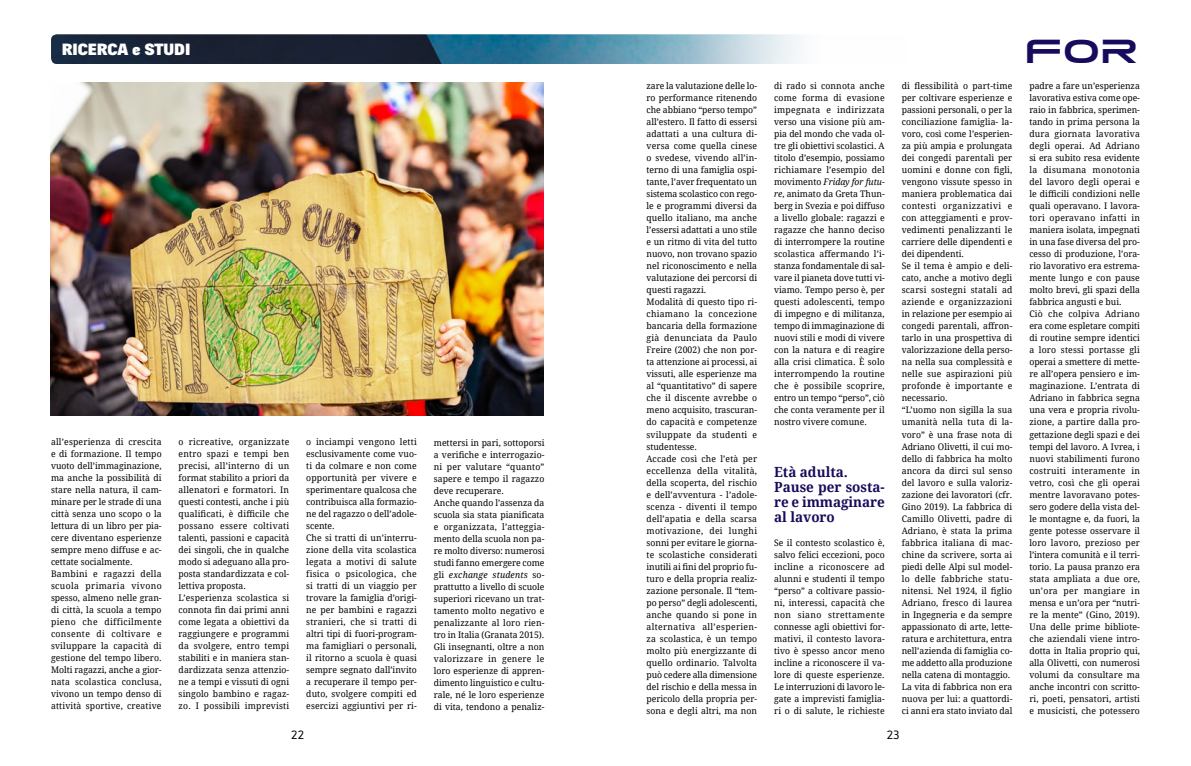
<style>
.page{position:relative;width:1191px;height:766px;background:#fff}
.page>*{position:absolute;margin:0;border:0;box-sizing:border-box;transform-origin:0 0}
.t1{font:38.4px "Tele Marines Bold Expanded";color:#160c5b}
.t2{font:900 16px "Fengardo Neue";color:#fff;scale:1.11 1}
.t3{font:700 14px/15px "Droid Serif";color:#160c5b;scale:.96 1}
.t4{font:12px "Ruda";color:#000}
.t5{font:9px/12px "Droid Serif";letter-spacing:.005em;color:#000;scale:.96 1}
.s1{font-style:italic}
</style>
<div class="page">
<img style="left:51px;top:34px;width:750px;height:30px">
<img style="left:50px;top:82px;width:494px;height:333px">
<h2 class="t2" style="left:62px;top:40px;width:117px">RICERCA e STUDI</h2>
<h1 class="t1" style="left:1024px;top:33px;width:115px">FOR</h1>
<p class="t5" style="left:51px;top:435px;width:117px">all’esperienza di crescita e di formazione. Il tempo vuoto dell’immaginazione, ma anche la possibilità di stare nella natura, il cam&shy;minare per le strade di una città senza uno scopo o la lettura di un libro per pia&shy;cere diventano esperienze sempre meno diffuse e ac&shy;cettate socialmente.<br>Bambini e ragazzi della scuola primaria vivono spesso, almeno nelle gran&shy;di città, la scuola a tempo pieno che difficilmente consente di coltivare e sviluppare la capacità di gestione del tempo libero.<br>Molti ragazzi, anche a gior&shy;nata scolastica conclusa, vivono un tempo denso di attività sportive, creative</p>
<p class="t5" style="left:179px;top:435px;width:117px">o ricreative, organizzate entro spazi e tempi ben precisi, all’interno di un format stabilito a priori da allenatori e formatori. In questi contesti, anche i più qualificati, è difficile che possano essere coltivati talenti, passioni e capacità dei singoli, che in qualche modo si adeguano alla pro&shy;posta standardizzata e col&shy;lettiva proposta.<br>L’esperienza scolastica si connota fin dai primi anni come legata a obiettivi da raggiungere e programmi da svolgere, entro tempi stabiliti e in maniera stan&shy;dardizzata senza attenzio&shy;ne a tempi e vissuti di ogni singolo bambino e ragaz&shy;zo. I possibili imprevisti</p>
<p class="t5" style="left:306px;top:435px;width:117px">o inciampi vengono letti esclusivamente come vuo&shy;ti da colmare e non come opportunità per vivere e sperimentare qualcosa che contribuisca alla formazio&shy;ne del ragazzo o dell’adole&shy;scente.<br>Che si tratti di un’interru&shy;zione della vita scolastica legata a motivi di salute fisica o psicologica, che si tratti di un viaggio per trovare la famiglia d’origi&shy;ne per bambini e ragazzi stranieri, che si tratti di altri tipi di fuori-program&shy;ma famigliari o personali, il ritorno a scuola è quasi sempre segnato dall’invito a recuperare il tempo per&shy;duto, svolgere compiti ed esercizi aggiuntivi per ri-</p>
<p class="t5" style="left:434px;top:436px;width:117px">mettersi in pari, sottoporsi a verifiche e interrogazio&shy;ni per valutare “quanto” sapere e tempo il ragazzo deve recuperare.<br>Anche quando l’assenza da scuola sia stata pianificata e organizzata, l’atteggia&shy;mento della scuola non pa&shy;re molto diverso: numerosi studi fanno emergere come gli <span class="s1">exchange students</span> so&shy;prattutto a livello di scuole superiori ricevano un trat&shy;tamento molto negativo e penalizzante al loro rien&shy;tro in Italia (Granata 2015).<br>Gli insegnanti, oltre a non valorizzare in genere le loro esperienze di appren&shy;dimento linguistico e cultu&shy;rale, né le loro esperienze di vita, tendono a penaliz-</p>
<p class="t5" style="left:646px;top:80px;width:117px">zare la valutazione delle lo&shy;ro performance ritenendo che abbiano “perso tempo” all’estero. Il fatto di essersi adattati a una cultura di&shy;versa come quella cinese o svedese, vivendo all’in&shy;terno di una famiglia ospi&shy;tante, l’aver frequentato un sistema scolastico con rego&shy;le e programmi diversi da quello italiano, ma anche l’essersi adattati a uno stile e un ritmo di vita del tutto nuovo, non trovano spazio nel riconoscimento e nella valutazione dei percorsi di questi ragazzi.<br>Modalità di questo tipo ri&shy;chiamano la concezione bancaria della formazione già denunciata da Paulo<br>Freire (2002) che non por&shy;ta attenzione ai processi, ai vissuti, alle esperienze ma al “quantitativo” di sapere che il discente avrebbe o meno acquisito, trascuran&shy;do capacità e competenze sviluppate da studenti e studentesse.<br>Accade così che l’età per eccellenza della vitalità, della scoperta, del rischio e dell’avventura - l’adole&shy;scenza - diventi il tempo dell’apatia e della scarsa motivazione, dei lunghi sonni per evitare le giorna&shy;te scolastiche considerati inutili ai fini del proprio fu&shy;turo e della propria realiz&shy;zazione personale. Il “tem&shy;po perso” degli adolescenti, anche quando si pone in alternativa all’esperien&shy;za scolastica, è un tempo molto più energizzante di quello ordinario. Talvolta può cedere alla dimensione del rischio e della messa in pericolo della propria per&shy;sona e degli altri, ma non</p>
<p class="t5" style="left:774px;top:80px;width:117px;text-align:justify">di rado si connota anche come forma di evasione impegnata e indirizzata verso una visione più am&shy;pia del mondo che vada ol&shy;tre gli obiettivi scolastici. A titolo d’esempio, possiamo richiamare l’esempio del movimento <span class="s1">Friday for futu&shy;re</span>, animato da Greta Thun&shy;berg in Svezia e poi diffuso a livello globale: ragazzi e ragazze che hanno deciso di interrompere la routine scolastica affermando l’i&shy;stanza fondamentale di sal&shy;vare il pianeta dove tutti vi&shy;viamo. Tempo perso è, per questi adolescenti, tempo di impegno e di militanza, tempo di immaginazione di nuovi stili e modi di vivere con la natura e di reagire alla crisi climatica. È solo interrompendo la routine che è possibile scoprire, entro un tempo “perso”, ciò che conta veramente per il nostro vivere comune.</p>
<h3 class="t3" style="left:774px;top:463px;width:117px">Età adulta.<br>Pause per sosta&shy;re e immaginare al lavoro</h3>
<p class="t5" style="left:774px;top:536px;width:117px;text-align:justify">Se il contesto scolastico è, salvo felici eccezioni, poco incline a riconoscere ad alunni e studenti il tempo “perso” a coltivare passio&shy;ni, interessi, capacità che non siano strettamente connesse agli obiettivi for&shy;mativi, il contesto lavora&shy;tivo è spesso ancor meno incline a riconoscere il va&shy;lore di queste esperienze.<br>Le interruzioni di lavoro le&shy;gate a imprevisti famiglia&shy;ri o di salute, le richieste</p>
<p class="t5" style="left:901px;top:80px;width:117px">di flessibilità o part-time per coltivare esperienze e passioni personali, o per la conciliazione famiglia- la&shy;voro, così come l’esperien&shy;za più ampia e prolungata dei congedi parentali per uomini e donne con figli, vengono vissute spesso in maniera problematica dai contesti organizzativi e con atteggiamenti e prov&shy;vedimenti penalizzanti le carriere delle dipendenti e dei dipendenti.<br>Se il tema è ampio e deli&shy;cato, anche a motivo degli scarsi sostegni statali ad aziende e organizzazioni in relazione per esempio ai congedi parentali, affron&shy;tarlo in una prospettiva di valorizzazione della perso&shy;na nella sua complessità e nelle sue aspirazioni più profonde è importante e necessario.<br>“L’uomo non sigilla la sua umanità nella tuta di la&shy;voro” è una frase nota di<br>Adriano Olivetti, il cui mo&shy;dello di fabbrica ha molto ancora da dirci sul senso del lavoro e sulla valoriz&shy;zazione dei lavoratori (cfr.<br>Gino 2019). La fabbrica di<br>Camillo Olivetti, padre di<br>Adriano, è stata la prima fabbrica italiana di mac&shy;chine da scrivere, sorta ai piedi delle Alpi sul model&shy;lo delle fabbriche statu&shy;nitensi. Nel 1924, il figlio<br>Adriano, fresco di laurea in Ingegneria e da sempre appassionato di arte, lette&shy;ratura e architettura, entra nell’azienda di famiglia co&shy;me addetto alla produzione nella catena di montaggio.<br>La vita di fabbrica non era nuova per lui: a quattordi&shy;ci anni era stato inviato dal</p>
<p class="t5" style="left:1029px;top:80px;width:117px">padre a fare un’esperienza lavorativa estiva come ope&shy;raio in fabbrica, sperimen&shy;tando in prima persona la dura giornata lavorativa degli operai. Ad Adriano si era subito resa evidente la disumana monotonia del lavoro degli operai e le difficili condizioni nelle quali operavano. I lavora&shy;tori operavano infatti in maniera isolata, impegnati in una fase diversa del pro&shy;cesso di produzione, l’ora&shy;rio lavorativo era estrema&shy;mente lungo e con pause molto brevi, gli spazi della fabbrica angusti e bui.<br>Ciò che colpiva Adriano era come espletare compiti di routine sempre identici a loro stessi portasse gli operai a smettere di mette&shy;re all’opera pensiero e im&shy;maginazione. L’entrata di<br>Adriano in fabbrica segna una vera e propria rivolu&shy;zione, a partire dalla pro&shy;gettazione degli spazi e dei tempi del lavoro. A Ivrea, i nuovi stabilimenti furono costruiti interamente in vetro, così che gli operai mentre lavoravano potes&shy;sero godere della vista del&shy;le montagne e, da fuori, la gente potesse osservare il loro lavoro, prezioso per l’intera comunità e il terri&shy;torio. La pausa pranzo era stata ampliata a due ore, un’ora per mangiare in mensa e un’ora per “nutri&shy;re la mente” (Gino, 2019).<br>Una delle prime bibliote&shy;che aziendali viene intro&shy;dotta in Italia proprio qui, alla Olivetti, con numerosi volumi da consultare ma anche incontri con scritto&shy;ri, poeti, pensatori, artisti e musicisti, che potessero</p>
<h3 class="t4" style="left:291px;top:728px;width:14px">22</h3>
<h3 class="t4" style="left:887px;top:728px;width:14px">23</h3>
</div>
